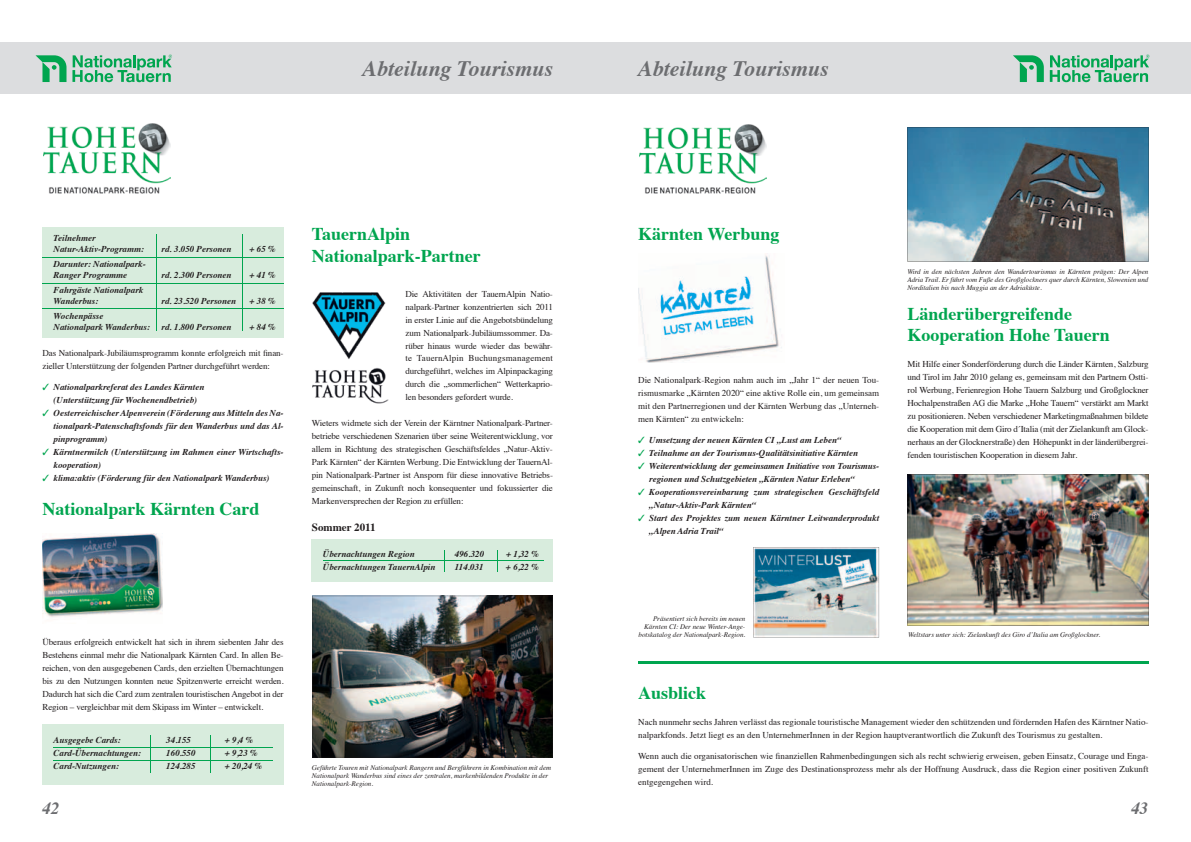
<style>
.page{position:relative;width:1191px;height:842px;background:#fff}
.page>*{position:absolute;margin:0;border:0;box-sizing:border-box;transform-origin:0 0}
.t1{font:italic 700 22px "Times";color:#6c6d70}
.t2{font:700 18px/21.6px "Times";color:#00a54f}
.t3{font:italic 700 17px "Times";color:#6c6d70}
.t4{font:700 11px "Times";color:#231f20}
.t5{font:9px/13px "Times";color:#231f20;text-align:justify}
.t6{font:italic 700 9px/13px "Times";color:#231f20}
.t7{font:italic 7px/8px "Times";color:#231f20}
.s1{color:#00a54f}
</style>
<div class="page">
<div style="left:0;top:43px;width:1191px;height:51px;background:#dcdddf"></div>
<svg style="left:72px;top:55px;width:100px;height:27px"></svg>
<svg style="left:36px;top:55px;width:30px;height:27px"></svg>
<svg style="left:1049px;top:55px;width:100px;height:27px"></svg>
<svg style="left:1013px;top:55px;width:30px;height:27px"></svg>
<div style="left:312px;top:539px;width:241px;height:43px;background:#d8ecdd"></div>
<div style="left:43px;top:227px;width:240px;height:110px;background:#d8ecdd"></div>
<div style="left:43px;top:724px;width:240px;height:61px;background:#d8ecdd"></div>
<img style="left:43px;top:534px;width:119px;height:83px">
<img style="left:312px;top:292px;width:77px;height:112px">
<img style="left:312px;top:596px;width:241px;height:161px">
<hr style="left:43px;top:257px;width:240px;height:1px;background:#00a54f">
<hr style="left:54px;top:747px;width:219px;height:1px;background:#00a54f">
<hr style="left:323px;top:560px;width:221px;height:1px;background:#00a54f">
<hr style="left:54px;top:760px;width:219px;height:1px;background:#00a54f">
<hr style="left:43px;top:283px;width:240px;height:1px;background:#00a54f">
<hr style="left:43px;top:308px;width:240px;height:1px;background:#00a54f">
<hr style="left:156px;top:234px;width:1px;height:97px;background:#00a54f">
<hr style="left:243px;top:234px;width:1px;height:97px;background:#00a54f">
<hr style="left:210px;top:736px;width:1px;height:37px;background:#00a54f">
<svg style="left:444px;top:550px;width:1px;height:21px"></svg>
<svg style="left:497px;top:550px;width:1px;height:21px"></svg>
<hr style="left:150px;top:736px;width:1px;height:37px;background:#00a54f">
<img style="left:638px;top:255px;width:144px;height:108px">
<img style="left:753px;top:547px;width:126px;height:90px">
<img style="left:907px;top:474px;width:241px;height:152px">
<svg style="left:907px;top:128px;width:241px;height:133px;background:#577888"></svg>
<hr style="left:638px;top:662px;width:510px;height:2px;background:#00a54f">
<img style="left:639px;top:124px;width:127px;height:70px">
<img style="left:43px;top:124px;width:127px;height:70px">
<h1 class="t1" style="left:362px;top:48px;width:192px">Abteilung Tourismus</h1>
<p class="t6" style="left:54px;top:231px;width:92px;line-height:11px">Teilnehmer<br>Natur-Aktiv-Programm:</p>
<p class="t6" style="left:162px;top:241px;width:72px">rd. 3.050 Personen</p>
<p class="t6" style="left:250px;top:241px;width:28px">+ 65 %</p>
<p class="t6" style="left:54px;top:257px;width:94px;line-height:11px">Darunter: Nationalpark-<br>Ranger Programme</p>
<p class="t6" style="left:162px;top:267px;width:72px">rd. 2.300 Personen</p>
<p class="t6" style="left:250px;top:267px;width:28px">+ 41 %</p>
<p class="t6" style="left:54px;top:283px;width:91px;line-height:11px">Fahrgäste Nationalpark<br>Wanderbus:</p>
<p class="t6" style="left:162px;top:293px;width:76px">rd. 23.520 Personen</p>
<p class="t6" style="left:250px;top:293px;width:28px">+ 38 %</p>
<p class="t6" style="left:54px;top:309px;width:98px;line-height:11px">Wochenpässe<br>Nationalpark Wanderbus:</p>
<p class="t6" style="left:162px;top:319px;width:72px">rd. 1.800 Personen</p>
<p class="t6" style="left:250px;top:319px;width:28px">+ 84 %</p>
<p class="t5" style="left:43px;top:345px;width:242px">Das Nationalpark-Jubiläumsprogramm konnte erfolgreich mit finan&shy;zieller Unterstützung der folgenden Partner durchgeführt werden:</p>
<p class="t6" style="left:43px;top:379px;width:163px;text-align:center"><span class="s1">✓</span> Nationalparkreferat des Landes Kärnten (Unterstützung für Wochenendbetrieb)</p>
<p class="t6" style="left:54px;top:405px;width:231px;text-align:justify;text-indent:-11px"><span class="s1">✓</span> Oesterreichischer Alpenverein (Förderung aus Mitteln des Na&shy;tionalpark-Patenschaftsfonds für den Wanderbus und das Al&shy;pinprogramm)</p>
<p class="t6" style="left:54px;top:444px;width:231px;text-indent:-11px"><span class="s1">✓</span> Kärntnermilch (Unterstützung im Rahmen einer Wirtschafts&shy;kooperation)</p>
<p class="t6" style="left:43px;top:470px;width:228px"><span class="s1">✓</span> klima:aktiv (Förderung für den Nationalpark Wanderbus)</p>
<h2 class="t2" style="left:43px;top:496px;width:219px">Nationalpark Kärnten Card</h2>
<h2 class="t2" style="left:312px;top:221px;width:170px">TauernAlpin<br>Nationalpark-Partner</h2>
<p class="t5" style="left:405px;top:286px;width:149px">Die Aktivitäten der TauernAlpin Natio&shy;nalpark-Partner konzentrierten sich 2011 in erster Linie auf die Angebotsbündelung zum Nationalpark-Jubiläumssommer. Da&shy;rüber hinaus wurde wieder das bewähr&shy;te TauernAlpin Buchungsmanagement durchgeführt, welches im Alpinpackaging durch die „sommerlichen“ Wetterkaprio&shy;len besonders gefordert wurde.</p>
<p class="t5" style="left:312px;top:416px;width:242px">Wieters widmete sich der Verein der Kärntner Nationalpark-Partner&shy;betriebe verschiedenen Szenarien über seine Weiterentwicklung, vor allem in Richtung des strategischen Geschäftsfeldes „Natur-Aktiv-Park Kärnten“ der Kärnten Werbung. Die Entwicklung der TauernAl&shy;pin Nationalpark-Partner ist Ansporn für diese innovative Betriebs&shy;gemeinschaft, in Zukunft noch konsequenter und fokussierter die Markenversprechen der Region zu erfüllen:</p>
<p class="t4" style="left:312px;top:516px;width:65px">Sommer 2011</p>
<p class="t6" style="left:323px;top:546px;width:93px">Übernachtungen Region</p>
<p class="t6" style="left:455px;top:546px;width:31px">496.320</p>
<p class="t6" style="left:506px;top:546px;width:34px">+ 1,32 %</p>
<p class="t6" style="left:323px;top:559px;width:114px">Übernachtungen TauernAlpin</p>
<p class="t6" style="left:455px;top:559px;width:30px">114.031</p>
<p class="t6" style="left:506px;top:559px;width:34px">+ 6,22 %</p>
<p class="t5" style="left:43px;top:635px;width:243px">Überaus erfolgreich entwickelt hat sich in ihrem siebenten Jahr des Bestehens einmal mehr die Nationalpark Kärnten Card. In allen Be&shy;reichen, von den ausgegebenen Cards, den erzielten Übernachtungen bis zu den Nutzungen konnten neue Spitzenwerte erreicht werden.<br>Dadurch hat sich die Card zum zentralen touristischen Angebot in der Region – vergleichbar mit dem Skipass im Winter – entwickelt.</p>
<p class="t6" style="left:54px;top:733px;width:69px">Ausgegebe cards:</p>
<p class="t6" style="left:166px;top:733px;width:26px">34.155</p>
<p class="t6" style="left:225px;top:733px;width:30px">+ 9,4 %</p>
<p class="t6" style="left:54px;top:746px;width:89px">card-Übernachtungen:</p>
<p class="t6" style="left:166px;top:746px;width:31px">160.550</p>
<p class="t6" style="left:225px;top:746px;width:34px">+ 9,23 %</p>
<p class="t6" style="left:54px;top:759px;width:67px">card-Nutzungen:</p>
<p class="t6" style="left:166px;top:759px;width:31px">124.285</p>
<p class="t6" style="left:225px;top:759px;width:39px">+ 20,24 %</p>
<p class="t7" style="left:312px;top:763px;width:241px">Geführte Touren mit Nationalpark Rangern und Bergführern in Kombination mit dem<br>Nationalpark Wanderbus sind eines der zentralen, markenbildenden Produkte in der<br>Nationalpark-Region.</p>
<h1 class="t1" style="left:638px;top:48px;width:192px">Abteilung Tourismus</h1>
<h2 class="t2" style="left:638px;top:221px;width:143px">Kärnten Werbung</h2>
<p class="t5" style="left:638px;top:373px;width:242px">Die Nationalpark-Region nahm auch im „Jahr 1“ der neuen Tou&shy;rismusmarke „Kärnten 2020“ eine aktive Rolle ein, um gemeinsam mit den Partnerregionen und der Kärnten Werbung das „Unterneh&shy;men Kärnten“ zu entwickeln:</p>
<p class="t6" style="left:638px;top:433px;width:205px"><span class="s1">✓</span> Umsetzung der neuen Kärnten cI „Lust am Leben“</p>
<p class="t6" style="left:638px;top:446px;width:221px"><span class="s1">✓</span> Teilnahme an der Tourismus-Qualitätsinitiative Kärnten</p>
<p class="t6" style="left:649px;top:459px;width:231px;text-indent:-11px"><span class="s1">✓</span> Weiterentwicklung der gemeinsamen Initiative von Tourismus&shy;regionen und Schutzgebieten „Kärnten Natur Erleben“</p>
<p class="t6" style="left:649px;top:485px;width:231px;text-indent:-11px"><span class="s1">✓</span> Kooperationsvereinbarung zum strategischen Geschäftsfeld „Natur-Aktiv-Park Kärnten“</p>
<p class="t6" style="left:649px;top:511px;width:231px;text-indent:-11px"><span class="s1">✓</span> Start des Projektes zum neuen Kärntner Leitwanderprodukt „Alpen Adria Trail“</p>
<p class="t7" style="left:907px;top:267px;width:242px;text-align:justify">Wird in den nächsten Jahren den Wandertourismus in Kärnten prägen: Der Alpen Adria Trail. Er führt vom Fuße des Großglockners quer durch Kärnten, Slowenien und Norditalien bis nach Muggia an der Adriaküste.</p>
<h2 class="t2" style="left:907px;top:301px;width:204px">Länderübergreifende<br>Kooperation Hohe Tauern</h2>
<p class="t5" style="left:907px;top:357px;width:242px">Mit Hilfe einer Sonderförderung durch die Länder Kärnten, Salzburg und Tirol im Jahr 2010 gelang es, gemeinsam mit den Partnern Ostti&shy;rol Werbung, Ferienregion Hohe Tauern Salzburg und Großglockner Hochalpenstraßen AG die Marke „Hohe Tauern“ verstärkt am Markt zu positionieren. Neben verschiedener Marketingmaßnahmen bildete die Kooperation mit dem Giro d´Italia (mit der Zielankunft am Glock&shy;nerhaus an der Glocknerstraße) den Höhepunkt in der länderübergrei&shy;fenden touristischen Kooperation in diesem Jahr.</p>
<p class="t7" style="left:638px;top:615px;width:108px;text-align:right">Präsentiert sich bereits im neuen<br>Kärnten CI: Der neue Winter-Ange&shy;botskatalog der Nationalpark-Region.</p>
<p class="t7" style="left:908px;top:630px;width:193px">Weltstars unter sich: Zielankunft des Giro d’Italia am Großglockner.</p>
<h2 class="t2" style="left:638px;top:680px;width:70px">Ausblick</h2>
<p class="t5" style="left:638px;top:715px;width:512px">Nach nunmehr sechs Jahren verlässt das regionale touristische Management wieder den schützenden und fördernden Hafen des Kärntner Natio&shy;nalparkfonds. Jetzt liegt es an den UnternehmerInnen in der Region hauptverantwortlich die Zukunft des Tourismus zu gestalten.</p>
<p class="t5" style="left:638px;top:749px;width:512px">Wenn auch die organisatorischen wie finanziellen Rahmenbedingungen sich als recht schwierig erweisen, geben Einsatz, Courage und Enga&shy;gement der UnternehmerInnen im Zuge des Destinationsprozess mehr als der Hoffnung Ausdruck, dass die Region einer positiven Zukunft entgegengehen wird.</p>
<h3 class="t3" style="left:43px;top:792px;width:18px">42</h3>
<h3 class="t3" style="left:1131px;top:792px;width:18px">43</h3>
</div>
